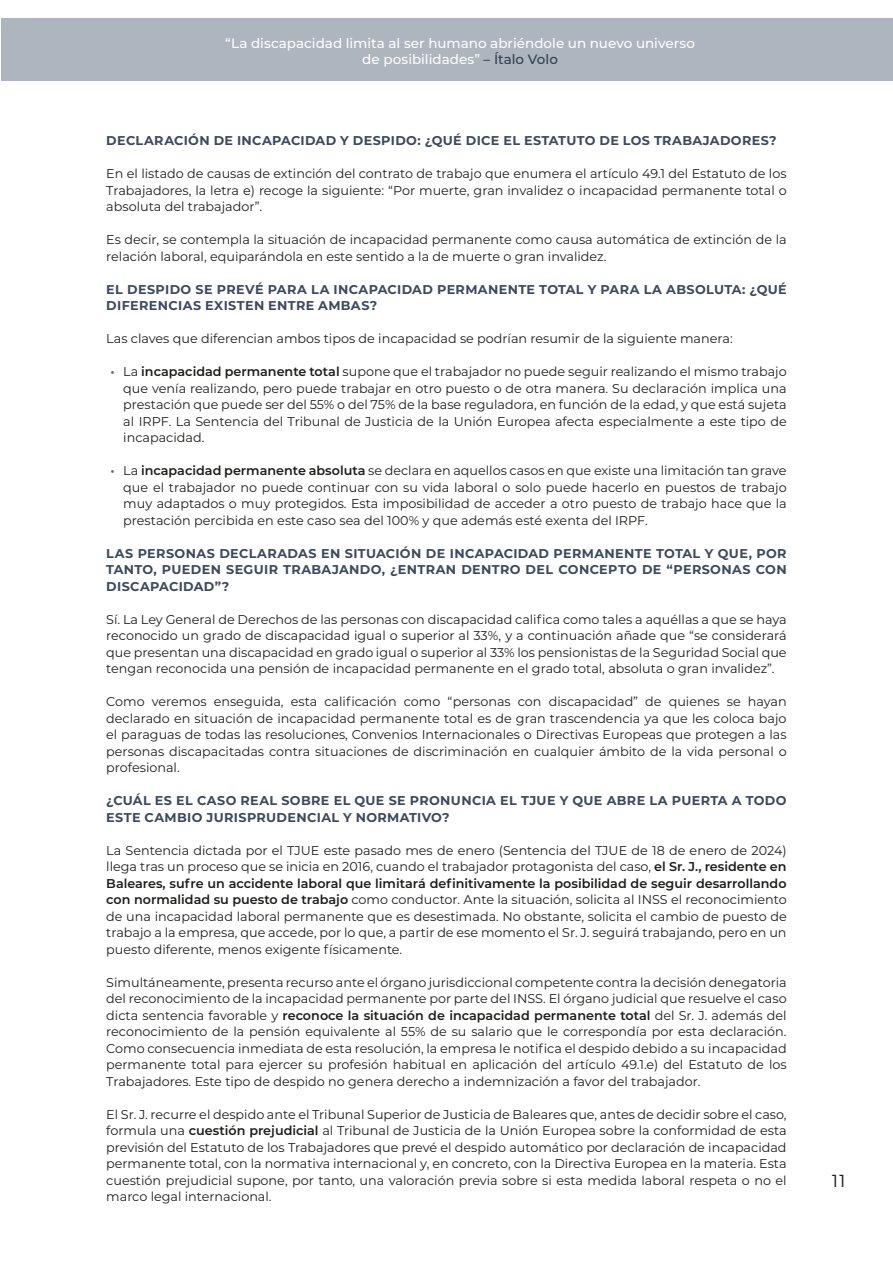
<style>
.page{position:relative;width:893px;height:1263px;background:#fff}
.page>*{position:absolute;margin:0;border:0;box-sizing:border-box;transform-origin:0 0}
.t1{font:16.5px "ITC Avant Garde Std";color:#1d1d1b}
.t2{font:500 13.5px/16.2px "Montserrat";color:#fff;text-align:center}
.t3{font:12.75px/16.5px "Montserrat";color:#1d1d1b;text-align:justify}
.t4{font:700 12.75px/16.5px "Montserrat";letter-spacing:.03em;color:#3c4a5d}
.s1{color:#2e3d50}
.s2{font-weight:600;color:#586778}
.s3{font-weight:600}
</style>
<div class="page">
<div style="left:1px;top:18px;width:892px;height:63px;background:#adb5bf"></div>
<p class="t2" style="left:225px;top:35px;width:471px">“La discapacidad limita al ser humano abriéndole un nuevo universo de posibilidades” <span class="s1">– Ítalo Volo</span></p>
<p class="t4" style="left:106px;top:132px;width:672px">DECLARACIÓN DE INCAPACIDAD Y DESPIDO: ¿QUÉ DICE EL ESTATUTO DE LOS TRABAJADORES?</p>
<p class="t3" style="left:106px;top:165px;width:682px">En el listado de causas de extinción del contrato de trabajo que enumera el artículo 49.1 del Estatuto de los Trabajadores, la letra e) recoge la siguiente: “Por muerte, gran invalidez o incapacidad permanente total o absoluta del trabajador”.</p>
<p class="t3" style="left:106px;top:231px;width:682px">Es decir, se contempla la situación de incapacidad permanente como causa automática de extinción de la relación laboral, equiparándola en este sentido a la de muerte o gran invalidez.</p>
<p class="t4" style="left:106px;top:280px;width:682px">EL DESPIDO SE PREVÉ PARA LA INCAPACIDAD PERMANENTE TOTAL Y PARA LA ABSOLUTA: ¿QUÉ<br>DIFERENCIAS EXISTEN ENTRE AMBAS?</p>
<p class="t3" style="left:106px;top:330px;width:628px">Las claves que diferencian ambos tipos de incapacidad se podrían resumir de la siguiente manera:</p>
<p class="t3" style="left:123px;top:363px;width:665px;text-indent:-13px"><span class="s2">•</span> La <span class="s3">incapacidad permanente total</span> supone que el trabajador no puede seguir realizando el mismo trabajo que venía realizando, pero puede trabajar en otro puesto o de otra manera. Su declaración implica una prestación que puede ser del 55% o del 75% de la base reguladora, en función de la edad, y que está sujeta al IRPF. La Sentencia del Tribunal de Justicia de la Unión Europea afecta especialmente a este tipo de incapacidad.</p>
<p class="t3" style="left:123px;top:462px;width:665px;text-indent:-13px"><span class="s2">•</span> La <span class="s3">incapacidad permanente absoluta</span> se declara en aquellos casos en que existe una limitación tan grave que el trabajador no puede continuar con su vida laboral o solo puede hacerlo en puestos de trabajo muy adaptados o muy protegidos. Esta imposibilidad de acceder a otro puesto de trabajo hace que la prestación percibida en este caso sea del 100% y que además esté exenta del IRPF.</p>
<p class="t4" style="left:106px;top:544px;width:682px;text-align:justify">LAS PERSONAS DECLARADAS EN SITUACIÓN DE INCAPACIDAD PERMANENTE TOTAL Y QUE, POR TANTO, PUEDEN SEGUIR TRABAJANDO, ¿ENTRAN DENTRO DEL CONCEPTO DE “PERSONAS CON DISCAPACIDAD”?</p>
<p class="t3" style="left:106px;top:610px;width:682px">Sí. La Ley General de Derechos de las personas con discapacidad califica como tales a aquéllas a que se haya reconocido un grado de discapacidad igual o superior al 33%, y a continuación añade que “se considerará que presentan una discapacidad en grado igual o superior al 33% los pensionistas de la Seguridad Social que tengan reconocida una pensión de incapacidad permanente en el grado total, absoluta o gran invalidez”.</p>
<p class="t3" style="left:106px;top:693px;width:682px">Como veremos enseguida, esta calificación como “personas con discapacidad” de quienes se hayan declarado en situación de incapacidad permanente total es de gran trascendencia ya que les coloca bajo el paraguas de todas las resoluciones, Convenios Internacionales o Directivas Europeas que protegen a las personas discapacitadas contra situaciones de discriminación en cualquier ámbito de la vida personal o profesional.</p>
<p class="t4" style="left:106px;top:792px;width:682px">¿CUÁL ES EL CASO REAL SOBRE EL QUE SE PRONUNCIA EL TJUE Y QUE ABRE LA PUERTA A TODO<br>ESTE CAMBIO JURISPRUDENCIAL Y NORMATIVO?</p>
<p class="t3" style="left:106px;top:841px;width:682px">La Sentencia dictada por el TJUE este pasado mes de enero (Sentencia del TJUE de 18 de enero de 2024) llega tras un proceso que se inicia en 2016, cuando el trabajador protagonista del caso, <span class="s3">el Sr. J., residente en Baleares, sufre un accidente laboral que limitará definitivamente la posibilidad de seguir desarrollando con normalidad su puesto de trabajo</span> como conductor. Ante la situación, solicita al INSS el reconocimiento de una incapacidad laboral permanente que es desestimada. No obstante, solicita el cambio de puesto de trabajo a la empresa, que accede, por lo que, a partir de ese momento el Sr. J. seguirá trabajando, pero en un puesto diferente, menos exigente físicamente.</p>
<p class="t3" style="left:106px;top:973px;width:682px">Simultáneamente, presenta recurso ante el órgano jurisdiccional competente contra la decisión denegatoria del reconocimiento de la incapacidad permanente por parte del INSS. El órgano judicial que resuelve el caso dicta sentencia favorable y <span class="s3">reconoce la situación de incapacidad permanente total</span> del Sr. J. además del reconocimiento de la pensión equivalente al 55% de su salario que le correspondía por esta declaración.<br>Como consecuencia inmediata de esta resolución, la empresa le notifica el despido debido a su incapacidad permanente total para ejercer su profesión habitual en aplicación del artículo 49.1.e) del Estatuto de los Trabajadores. Este tipo de despido no genera derecho a indemnización a favor del trabajador.</p>
<p class="t3" style="left:106px;top:1105px;width:682px">El Sr. J. recurre el despido ante el Tribunal Superior de Justicia de Baleares que, antes de decidir sobre el caso, formula una <span class="s3">cuestión prejudicial</span> al Tribunal de Justicia de la Unión Europea sobre la conformidad de esta previsión del Estatuto de los Trabajadores que prevé el despido automático por declaración de incapacidad permanente total, con la normativa internacional y, en concreto, con la Directiva Europea en la materia. Esta cuestión prejudicial supone, por tanto, una valoración previa sobre si esta medida laboral respeta o no el marco legal internacional.</p>
<p class="t1" style="left:830px;top:1170px;width:18px">11</p>
</div>
